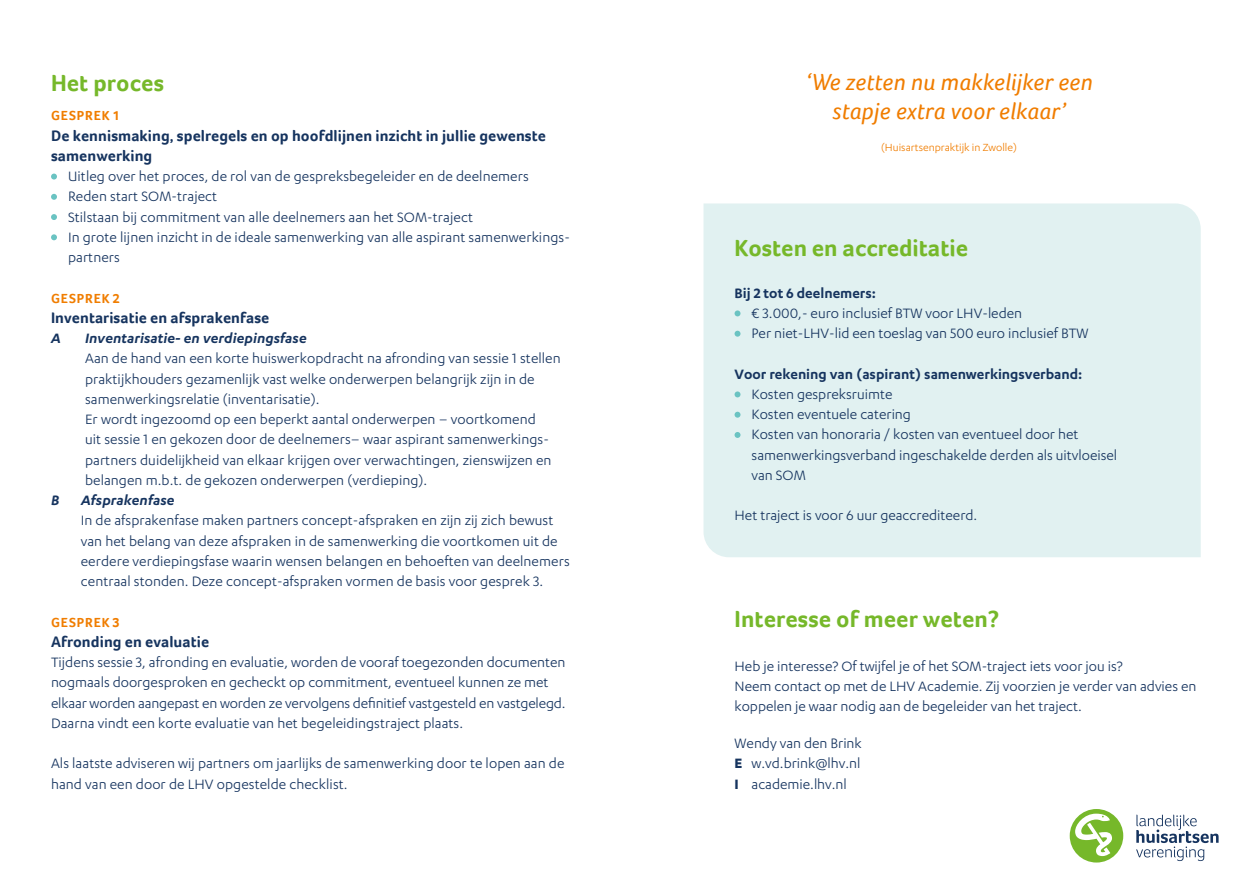
<style>
.page{position:relative;width:1259px;height:893px;background:#fff}
.page>*{position:absolute;margin:0;border:0;box-sizing:border-box;transform-origin:0 0}
.t1{font:700 24px "Foco";letter-spacing:.005em;color:#76b82a}
.t2{font:italic 24px/28.8px "Foco";letter-spacing:.01em;color:#f07d00;text-align:center}
.t3{font:15.75px/20.2px "Karbon";letter-spacing:.005em;color:#16345f}
.t4{font:700 15.75px/20.2px "Foco";letter-spacing:.005em;color:#16345f}
.t5{font:600 15.75px "Karbon";color:#16345f}
.t6{font:italic 600 15.75px "Karbon";letter-spacing:.005em;color:#16345f}
.t7{font:700 13.5px "Foco";letter-spacing:.07em;color:#f07d00}
.t8{font:12px "Karbon";color:#f07d00}
.s1{font-weight:700}
</style>
<div class="page">
<svg style="left:51px;top:174px;width:6px;height:6px"></svg>
<svg style="left:51px;top:194px;width:6px;height:6px"></svg>
<svg style="left:51px;top:214px;width:6px;height:6px"></svg>
<svg style="left:51px;top:234px;width:6px;height:6px"></svg>
<div style="left:703px;top:203px;width:497px;height:354px;background:#e1f1f1"></div>
<svg style="left:734px;top:310px;width:6px;height:6px"></svg>
<svg style="left:734px;top:331px;width:6px;height:6px"></svg>
<svg style="left:734px;top:391px;width:6px;height:6px"></svg>
<svg style="left:734px;top:412px;width:6px;height:6px"></svg>
<svg style="left:734px;top:432px;width:6px;height:6px"></svg>
<svg style="left:1069px;top:809px;width:54px;height:53px"></svg>
<svg style="left:1136px;top:815px;width:82px;height:46px"></svg>
<h1 class="t1" style="left:51px;top:73px;width:114px">Het proces</h1>
<p class="t7" style="left:51px;top:110px;width:70px">GESPREK 1</p>
<p class="t4" style="left:51px;top:126px;width:496px">De kennismaking, spelregels en op hoofdlijnen inzicht in jullie gewenste samenwerking</p>
<p class="t3" style="left:68px;top:167px;width:503px">Uitleg over het proces, de rol van de gespreksbegeleider en de deelnemers Reden start SOM-traject<br>Stilstaan bij commitment van alle deelnemers aan het SOM-traject<br>In grote lijnen inzicht in de ideale samenwerking van alle aspirant samen werkings - partners</p>
<p class="t7" style="left:51px;top:292px;width:70px">GESPREK 2</p>
<p class="t4" style="left:51px;top:309px;width:220px">Inventarisatie en afsprakenfase</p>
<p class="t6" style="left:51px;top:332px;width:11px">A</p>
<p class="t6" style="left:85px;top:332px;width:223px">Inventarisatie- en verdiepingsfase</p>
<p class="t3" style="left:85px;top:349px;width:477px">Aan de hand van een korte huiswerkopdracht na afronding van sessie 1 stellen praktijkhouders gezamenlijk vast welke onderwerpen belangrijk zijn in de samenwerkingsrelatie (inventarisatie).<br>Er wordt ingezoomd op een beperkt aantal onderwerpen – voortkomend<br>uit sessie 1 en gekozen door de deelnemers– waar aspirant samen werkings&shy;partners duidelijkheid van elkaar krijgen over verwachtingen, zienswijzen en be langen m.b.t. de gekozen onderwerpen (verdieping).</p>
<p class="t6" style="left:51px;top:494px;width:10px">B</p>
<p class="t6" style="left:81px;top:494px;width:95px">Afsprakenfase</p>
<p class="t3" style="left:81px;top:511px;width:490px">In de afsprakenfase maken partners concept-afspraken en zijn zij zich bewust van het belang van deze afspraken in de samenwerking die voortkomen uit de eerdere verdiepingsfase waarin wensen belangen en behoeften van deelnemers centraal stonden. Deze concept-afspraken vormen de basis voor gesprek 3.</p>
<p class="t7" style="left:51px;top:616px;width:70px">GESPREK 3</p>
<p class="t4" style="left:51px;top:633px;width:160px">Afronding en evaluatie</p>
<p class="t3" style="left:51px;top:653px;width:516px">Tijdens sessie 3, afronding en evaluatie, worden de vooraf toegezonden docu men ten nogmaals doorgesproken en gecheckt op commitment, eventueel kunnen ze met elkaar worden aangepast en worden ze vervolgens definitief vastgesteld en vast gelegd.<br>Daarna vindt een korte evaluatie van het begeleidingstraject plaats.</p>
<p class="t3" style="left:51px;top:754px;width:515px">Als laatste adviseren wij partners om jaarlijks de samenwerking door te lopen aan de hand van een door de LHV opgestelde checklist.</p>
<h1 class="t2" style="left:805px;top:69px;width:289px">‘We zetten nu makkelijker een stapje extra voor elkaar’</h1>
<p class="t8" style="left:881px;top:143px;width:137px">(Huisartsenpraktijk in Zwolle)</p>
<h1 class="t1" style="left:734px;top:238px;width:235px">Kosten en accreditatie</h1>
<p class="t5" style="left:734px;top:287px;width:143px">Bij 2 tot 6 deelnemers:</p>
<p class="t3" style="left:751px;top:304px;width:338px">€ 3.000,- euro inclusief BTW voor LHV-leden<br>Per niet-LHV-lid een toeslag van 500 euro inclusief BTW</p>
<p class="t5" style="left:734px;top:368px;width:349px">Voor rekening van (aspirant) samenwerkingsverband:</p>
<p class="t3" style="left:751px;top:385px;width:367px">Kosten gespreksruimte<br>Kosten eventuele catering<br>Kosten van honoraria / kosten van eventueel door het samenwerkingsverband ingeschakelde derden als uitvloeisel van SOM</p>
<p class="t3" style="left:734px;top:506px;width:244px">Het traject is voor 6 uur geaccrediteerd.</p>
<h1 class="t1" style="left:734px;top:609px;width:266px">Interesse of meer weten?</h1>
<p class="t3" style="left:734px;top:657px;width:463px">Heb je interesse? Of twijfel je of het SOM-traject iets voor jou is?<br>Neem contact op met de LHV Academie. Zij voorzien je verder van advies en koppelen je waar nodig aan de begeleider van het traject.</p>
<p class="t3" style="left:734px;top:734px;width:129px;text-align:justify">Wendy van den Brink <span class="s1">E</span> w.vd.brink@lhv.nl <span class="s1">I</span> academie.lhv.nl</p>
</div>
